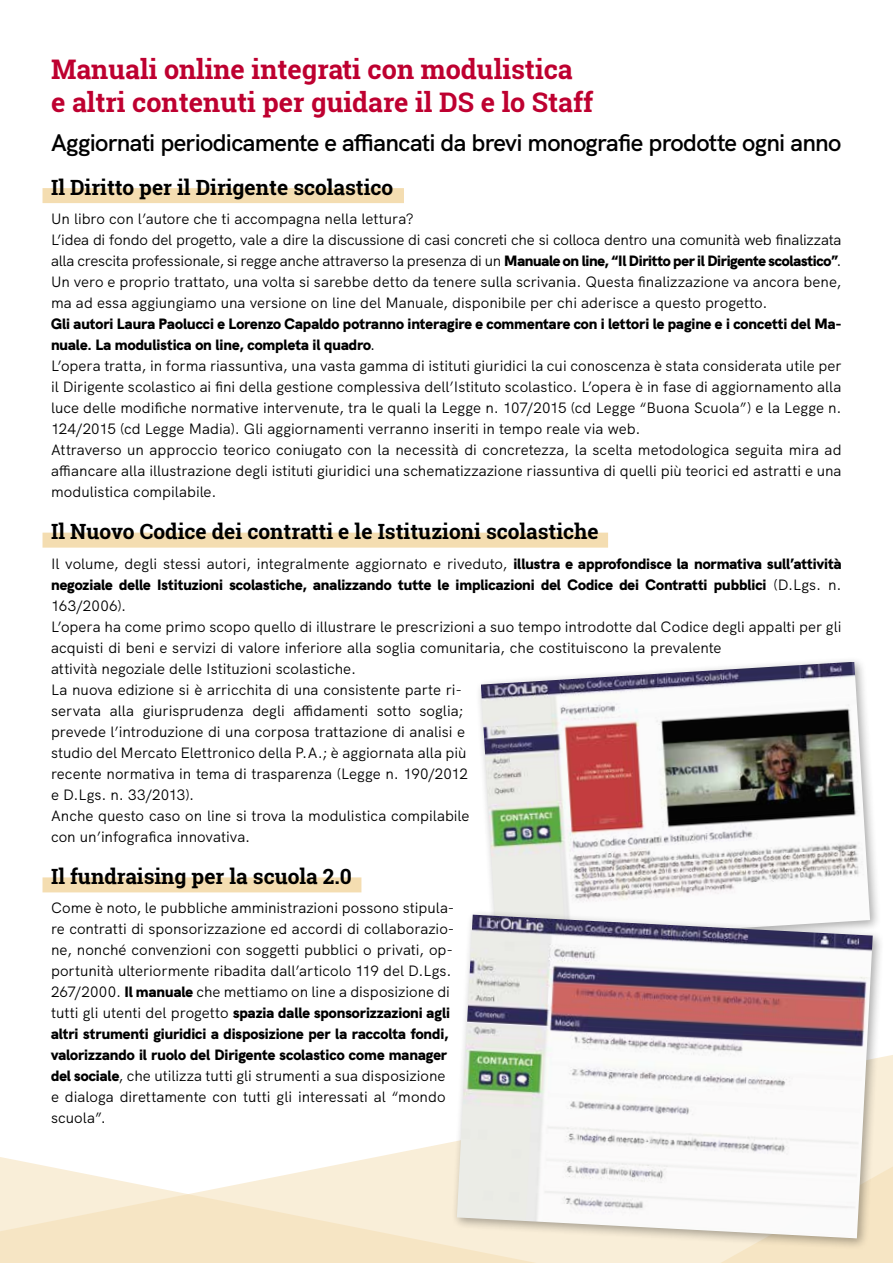
<style>
.page{position:relative;width:893px;height:1263px;background:#fff}
.page>*{position:absolute;margin:0;border:0;box-sizing:border-box;transform-origin:0 0}
.t1{font:700 27px/33px "Roboto Slab";color:#be0030}
.t2{font:600 24px "HK Grotesk";letter-spacing:-.03em;color:#000}
.t3{font:700 21px "Roboto Slab";color:#000}
.t4{font:15px/21px "HK Grotesk";color:#000}
.s1{font-weight:900}
</style>
<div class="page">
<svg style="left:0;top:877px;width:682px;height:386px"></svg>
<svg style="left:682px;top:1055px;width:211px;height:208px;background:#f7e8cb"></svg>
<div style="left:43px;top:188px;width:361px;height:15px;background:#f4ddb1"></div>
<div style="left:43px;top:533px;width:565px;height:15px;background:#f4ddb1"></div>
<div style="left:43px;top:877px;width:318px;height:15px;background:#f4ddb1"></div>
<div style="left:475px;top:656px;width:406px;height:298px;background:#000;opacity:.33"></div>
<img style="left:481px;top:662px;width:389px;height:247px">
<div style="left:451px;top:909px;width:433px;height:341px;background:#000;opacity:.33"></div>
<img style="left:457px;top:915px;width:416px;height:323px">
<h1 class="t1" style="left:51px;top:53px;width:544px">Manuali online integrati con modulistica e altri contenuti per guidare il DS e lo Staff</h1>
<h2 class="t2" style="left:51px;top:124px;width:792px">Aggiornati periodicamente e affiancati da brevi monografie prodotte ogni anno</h2>
<h3 class="t3" style="left:51px;top:173px;width:344px">Il Diritto per il Dirigente scolastico</h3>
<p class="t4" style="left:51px;top:207px;width:792px">Un libro con l’autore che ti accompagna nella lettura?<br>L’idea di fondo del progetto, vale a dire la discussione di casi concreti che si colloca dentro una comunità web finalizzata alla crescita professionale, si regge anche attraverso la presenza di un <span class="s1">Manuale on line, “Il Diritto per il Dirigente scolastico”</span>.<br>Un vero e proprio trattato, una volta si sarebbe detto da tenere sulla scrivania. Questa finalizzazione va ancora bene, ma ad essa aggiungiamo una versione on line del Manuale, disponibile per chi aderisce a questo progetto.</p>
<p class="t4" style="left:51px;top:312px;width:792px"><span class="s1">Gli autori Laura Paolucci e Lorenzo Capaldo potranno interagire e commentare con i lettori le pagine e i concetti del Ma&shy;nuale. La modulistica on line, completa il quadro</span>.<br>L’opera tratta, in forma riassuntiva, una vasta gamma di istituti giuridici la cui conoscenza è stata considerata utile per il Dirigente scolastico ai fini della gestione complessiva dell’Istituto scolastico. L’opera è in fase di aggiornamento alla luce delle modifiche normative intervenute, tra le quali la Legge n. 107/2015 (cd Legge “Buona Scuola”) e la Legge n.<br>124/2015 (cd Legge Madia). Gli aggiornamenti verranno inseriti in tempo reale via web.<br>Attraverso un approccio teorico coniugato con la necessità di concretezza, la scelta metodologica seguita mira ad affiancare alla illustrazione degli istituti giuridici una schematizzazione riassuntiva di quelli più teorici ed astratti e una modulistica compilabile.</p>
<h3 class="t3" style="left:51px;top:517px;width:549px">Il Nuovo Codice dei contratti e le Istituzioni scolastiche</h3>
<p class="t4" style="left:51px;top:552px;width:792px">Il volume, degli stessi autori, integralmente aggiornato e riveduto, <span class="s1">illustra e approfondisce la normativa sull’attività negoziale delle Istituzioni scolastiche, analizzando tutte le implicazioni del Codice dei Contratti pubblici</span> (D.Lgs. n.<br>163/2006).<br>L’opera ha come primo scopo quello di illustrare le prescrizioni a suo tempo introdotte dal Codice degli appalti per gli acquisti di beni e servizi di valore inferiore alla soglia comunitaria, che costituiscono la prevalente<br>attività negoziale delle Istituzioni scolastiche.<br>La nuova edizione si è arricchita di una consistente parte ri-<br>servata alla giurisprudenza degli affidamenti sotto soglia;<br>prevede l’introduzione di una corposa trattazione di analisi e<br>studio del Mercato Elettronico della P.A.; è aggiornata alla più<br>recente normativa in tema di trasparenza (Legge n. 190/2012<br>e D.Lgs. n. 33/2013).<br>Anche questo caso on line si trova la modulistica compilabile<br>con un’infografica innovativa.</p>
<h3 class="t3" style="left:51px;top:862px;width:302px">Il fundraising per la scuola 2.0</h3>
<p class="t4" style="left:51px;top:896px;width:405px">Come è noto, le pubbliche amministrazioni possono stipula&shy;re contratti di sponsorizzazione ed accordi di collaborazio&shy;ne, nonché convenzioni con soggetti pubblici o privati, op&shy;portunità ulteriormente ribadita dall’articolo 119 del D.Lgs.<br>267/2000. <span class="s1">Il manuale</span> che mettiamo on line a disposizione di tutti gli utenti del progetto <span class="s1">spazia dalle sponsorizzazioni agli altri strumenti giuridici a disposizione per la raccolta fondi, valorizzando il ruolo del Dirigente scolastico come manager del sociale</span>, che utilizza tutti gli strumenti a sua disposizione e dialoga direttamente con tutti gli interessati al “mondo scuola”.</p>
</div>
